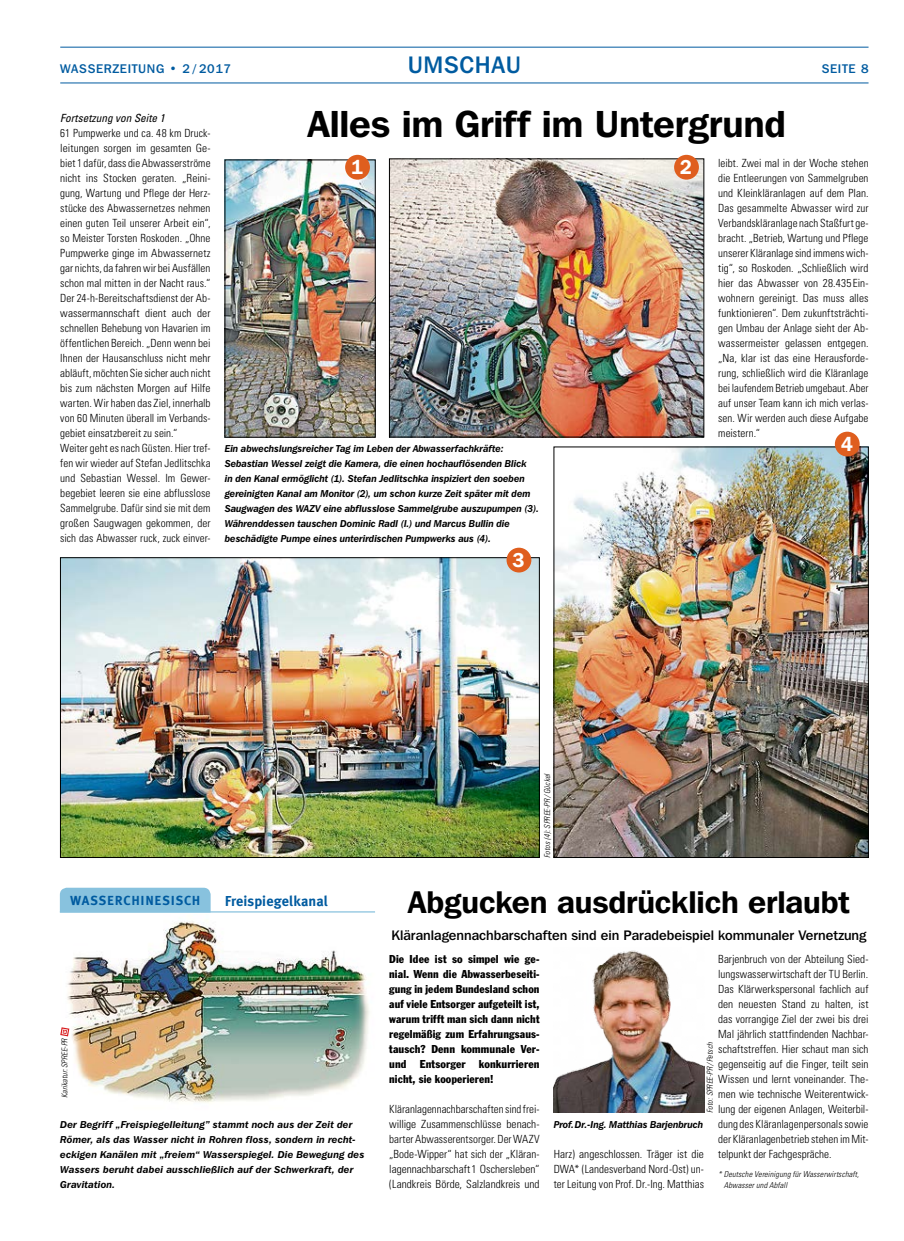
<style>
.page{position:relative;width:904px;height:1241px;background:#fff}
.page>*{position:absolute;margin:0;border:0;box-sizing:border-box;transform-origin:0 0}
.t1{font:600 37.5px "Franklin Gothic IT Cby BT";letter-spacing:-.005em;color:#000}
.t2{font:600 31.25px "Franklin Gothic IT Cby BT";letter-spacing:-.005em;color:#000}
.t3{font:500 23.75px "Franklin Gothic IT Cby BT";letter-spacing:.025em;color:#005ba0}
.t4{font:600 20px "Franklin Gothic IT Cby BT";color:#fff}
.t5{font:700 14.38px "Meta Plus";letter-spacing:.005em;color:#005ba0}
.t6{font:500 13.75px "Franklin Gothic IT Cby BT";color:#000}
.t7{font:13.12px "Meta Plus Bold Caps";letter-spacing:.05em;color:#005ba0}
.t8{font:500 12.5px "Franklin Gothic IT Cby BT";letter-spacing:.05em;color:#005ba0}
.t9{font:300 condensed 11.25px/15px "Univers";letter-spacing:.005em;color:#000;text-align:justify}
.t10{font:condensed 11.25px/15px "Franklin Gothic";letter-spacing:.01em;color:#000;text-align:justify}
.t11{font:italic 600 10px/15px "Franklin Gothic IT Cby BT";color:#000;scale:.95 1}
.t12{font:italic 600 10px/15px "Franklin Gothic IT Cby BT";color:#000}
.t13{font:italic 300 condensed 8.12px/11.2px "Univers";letter-spacing:.02em;color:#000}
.s1{font-weight:400;font-style:italic}
</style>
<div class="page">
<hr style="left:60px;top:83px;width:808px;height:1px;background:#005ba0">
<hr style="left:60px;top:47px;width:808px;height:1px;background:#005ba0">
<img style="left:66px;top:921px;width:304px;height:182px">
<div style="left:60px;top:887px;width:151px;height:24px;background:#88c2de"></div>
<hr style="left:60px;top:911px;width:315px;height:1px;background:#88c2de">
<img style="left:553px;top:950px;width:151px;height:162px">
<img style="left:62px;top:559px;width:475px;height:296px">
<div style="left:60px;top:557px;width:479px;height:300px;border:1px solid #000"></div>
<img style="left:391px;top:161px;width:311px;height:274px">
<div style="left:389px;top:159px;width:315px;height:278px;border:1px solid #000"></div>
<img style="left:555px;top:448px;width:311px;height:407px">
<img style="left:227px;top:162px;width:146px;height:273px">
<div style="left:345px;top:155px;width:25px;height:25px;background:#df5e1e;border-radius:50%"></div>
<div style="left:674px;top:155px;width:25px;height:25px;background:#df5e1e;border-radius:50%"></div>
<svg style="left:60px;top:1027px;width:9px;height:9px"></svg>
<div style="left:506px;top:547px;width:25px;height:25px;background:#df5e1e;border-radius:50%"></div>
<div style="left:834px;top:431px;width:25px;height:25px;background:#df5e1e;border-radius:50%"></div>
<p class="t8" style="left:60px;top:61px;width:172px">WAsserzeitung • 2 / 2017</p>
<p class="t3" style="left:408px;top:50px;width:115px">umschau</p>
<p class="t8" style="left:821px;top:61px;width:48px">seite 8</p>
<p class="t9" style="left:60px;top:111px;width:152px;text-align:left"><span class="s1">Fortsetzung von Seite 1<br></span>61 Pumpwerke und ca. 48 km Druck&shy;leitungen sorgen im gesamten Ge&shy;biet 1 dafür, dass die Abwasserströme nicht ins Stocken geraten. „Reini&shy;gung, Wartung und Pflege der Herz&shy;stücke des Abwassernetzes nehmen einen guten Teil unserer Arbeit ein“, so Meister Torsten Roskoden. „Ohne Pumpwerke ginge im Abwassernetz gar nichts, da fahren wir bei Ausfällen schon mal mitten in der Nacht raus.“ Der 24-h-Bereitschaftsdienst der Ab&shy;wassermannschaft dient auch der schnellen Behebung von Havarien im öffentlichen Bereich. „Denn wenn bei Ihnen der Hausanschluss nicht mehr abläuft, möchten Sie sicher auch nicht bis zum nächsten Morgen auf Hilfe warten. Wir haben das Ziel, innerhalb von 60 Minuten überall im Verbands&shy;gebiet einsatzbereit zu sein.“<br>Weiter geht es nach Güsten. Hier tref&shy;fen wir wieder auf Stefan Jedlitschka und Sebastian Wessel. Im Gewer&shy;begebiet leeren sie eine abflusslose Sammelgrube. Dafür sind sie mit dem großen Saugwagen gekommen, der sich das Abwasser ruck, zuck einver-</p>
<p class="t1" style="left:307px;top:101px;width:480px">Alles im Griff im Untergrund</p>
<p class="t9" style="left:718px;top:156px;width:152px">leibt. Zwei mal in der Woche stehen die Entleerungen von Sammelgruben und Kleinkläranlagen auf dem Plan.<br>Das gesammelte Abwasser wird zur Verbandskläranlage nach Staßfurt ge&shy;bracht. „Betrieb, Wartung und Pflege unserer Kläranlage sind immens wich&shy;tig“, so Roskoden. „Schließlich wird hier das Abwasser von 28.435Ein&shy;wohnern gereinigt. Das muss alles funktionieren“. Dem zukunftsträchti&shy;gen Umbau der Anlage sieht der Ab&shy;wassermeister gelassen entgegen. „Na, klar ist das eine Herausforde&shy;rung, schließlich wird die Kläranlage bei laufendem Betrieb umgebaut. Aber auf unser Team kann ich mich verlas&shy;sen. Wir werden auch diese Aufgabe meistern.“</p>
<p class="t4" style="left:351px;top:154px;width:14px">1</p>
<p class="t4" style="left:680px;top:154px;width:14px">2</p>
<p class="t4" style="left:840px;top:431px;width:14px">4</p>
<p class="t11" style="left:225px;top:441px;width:332px">Ein abwechslungsreicher Tag im Leben der Abwasserfachkräfte:<br>Sebastian Wessel zeigt die Kamera, die einen hochauflösenden Blick<br>in den Kanal ermöglicht (1). Stefan Jedlitschka inspiziert den soeben gereinigten Kanal am Monitor (2), um schon kurze Zeit später mit dem Saugwagen des WAZV eine abflusslose Sammelgrube auszupumpen (3).<br>Währenddessen tauschen Dominic Radl (l.) und Marcus Bullin die beschädigte Pumpe eines unterirdischen Pumpwerks aus (4).</p>
<p class="t4" style="left:512px;top:547px;width:14px">3</p>
<p class="t13" style="left:541px;top:857px;width:86px;rotate:-90deg">Fotos (4): SPREE-PR/Gückel</p>
<p class="t7" style="left:70px;top:893px;width:132px">WASSERCHINESISCH</p>
<p class="t5" style="left:225px;top:892px;width:105px">Freispiegelkanal</p>
<p class="t2" style="left:407px;top:882px;width:444px">Abgucken ausdrücklich erlaubt</p>
<p class="t6" style="left:391px;top:926px;width:476px">Kläranlagennachbarschaften sind ein Paradebeispiel kommunaler Vernetzung</p>
<p class="t10" style="left:389px;top:950px;width:152px">Die Idee ist so simpel wie ge&shy;nial. Wenn die Abwasserbeseiti&shy;gung in jedem Bundesland schon auf viele Entsorger aufgeteilt ist, warum trifft man sich dann nicht regelmäßig zum Erfahrungsaus&shy;tausch? Denn kommunale Ver&shy;und Entsorger konkurrieren nicht, sie kooperieren!</p>
<p class="t9" style="left:389px;top:1101px;width:152px">Kläranlagennachbarschaften sind frei&shy;willige Zusammenschlüsse benach&shy;barter Abwasserentsorger. Der WAZV „Bode-Wipper“ hat sich der „Kläran&shy;lagennachbarschaft1 Oschersleben“ (Landkreis Börde, Salzlandkreis und</p>
<p class="t9" style="left:718px;top:951px;width:152px">Barjenbruch von der Abteilung Sied&shy;lungswasserwirtschaft der TU Berlin.<br>Das Klärwerkspersonal fachlich auf den neuesten Stand zu halten, ist das vorrangige Ziel der zwei bis drei Mal jährlich stattfindenden Nachbar&shy;schaftstreffen. Hier schaut man sich gegenseitig auf die Finger, teilt sein Wissen und lernt voneinander. The&shy;men wie technische Weiterentwick&shy;lung der eigenen Anlagen, Weiterbil&shy;dung des Kläranlagenpersonals sowie der Kläranlagenbetrieb stehen im Mit&shy;telpunkt der Fachgespräche.</p>
<p class="t13" style="left:723px;top:1167px;width:137px;text-indent:-5px">* Deutsche Vereinigung für Wasserwirtschaft,<br>Abwasser und Abfall</p>
<p class="t13" style="left:59px;top:1097px;width:61px;rotate:-90deg">Karikatur: SPREE-PR</p>
<p class="t13" style="left:704px;top:1112px;width:72px;rotate:-90deg">Foto: SPREE-PR/Petsch</p>
<p class="t12" style="left:60px;top:1116px;width:306px">Der Begriff „Freispiegelleitung” stammt noch aus der Zeit der Römer, als das Wasser nicht in Rohren floss, sondern in recht&shy;eckigen Kanälen mit „freiem“ Wasserspiegel. Die Bewegung des Wassers beruht dabei ausschließlich auf der Schwerkraft, der Gravitation.</p>
<p class="t11" style="left:553px;top:1116px;width:159px">Prof.Dr.-Ing. Matthias Barjenbruch</p>
<p class="t9" style="left:553px;top:1146px;width:152px">Harz) angeschlossen. Träger ist die DWA* (Landesverband Nord-Ost) un&shy;ter Leitung von Prof. Dr.-Ing. Matthias</p>
</div>
